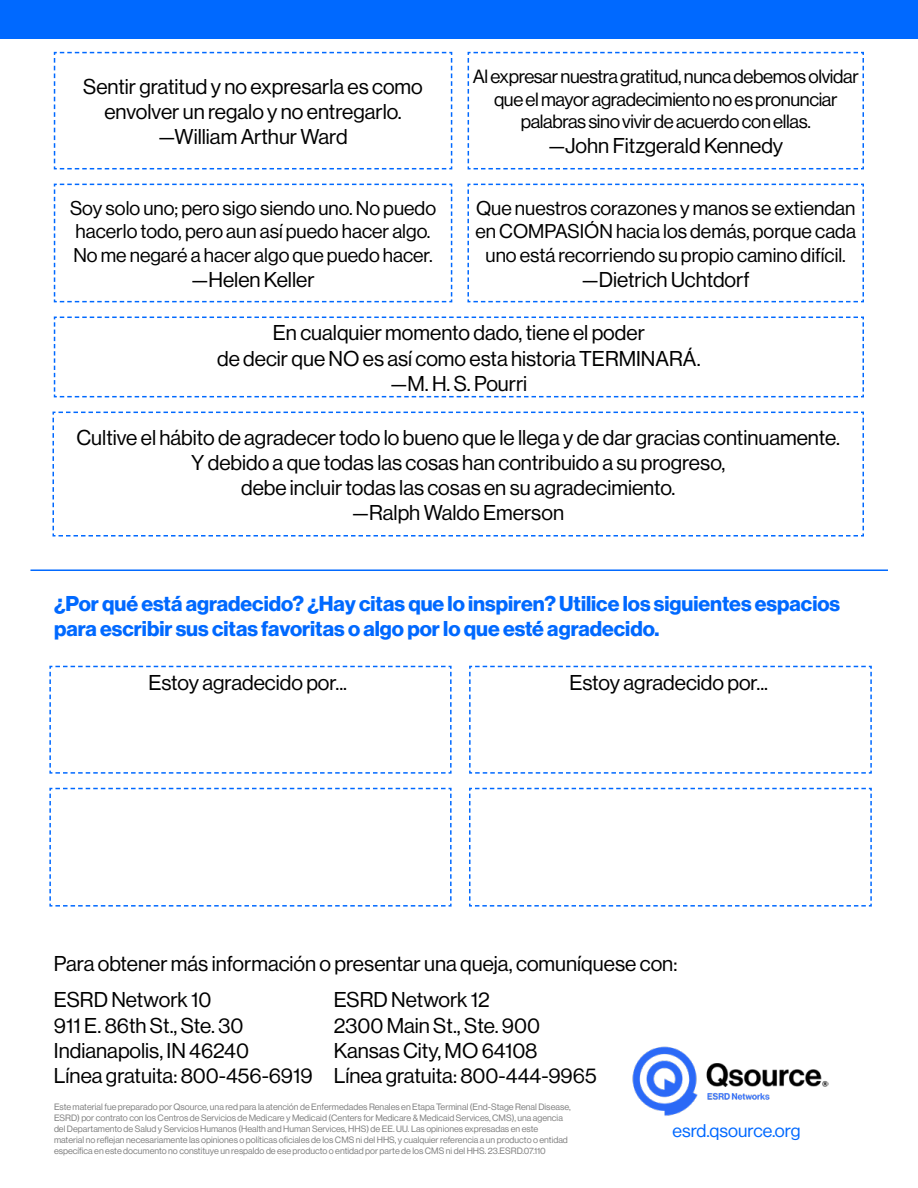
<style>
.page{position:relative;width:918px;height:1188px;background:#fff}
.page>*{position:absolute;margin:0;border:0;box-sizing:border-box;transform-origin:0 0}
.t1{font:21px/25.2px "Neue Haas Display";color:#000;text-align:center}
.t2{font:700 21px/25.2px "Neue Haas Display";color:#0069ff}
.t3{font:19.5px/23.4px "Neue Haas Display";color:#000}
.t4{font:18.75px/22.5px "Neue Haas Display";letter-spacing:-.02em;color:#000;text-align:center}
.t5{font:18px "Neue Haas Display";color:#0069ff}
.t6{font:9px/10.8px "Neue Haas Display";color:#7f7f7f}
</style>
<div class="page">
<div style="left:0;top:0;width:918px;height:39px;background:#0069ff"></div>
<svg style="left:467px;top:51px;width:397px;height:119px"></svg>
<svg style="left:53px;top:51px;width:400px;height:119px"></svg>
<svg style="left:53px;top:183px;width:400px;height:120px"></svg>
<svg style="left:467px;top:183px;width:397px;height:120px"></svg>
<svg style="left:53px;top:316px;width:811px;height:82px"></svg>
<svg style="left:52px;top:411px;width:812px;height:126px"></svg>
<svg style="left:469px;top:665px;width:403px;height:109px"></svg>
<svg style="left:49px;top:665px;width:403px;height:109px"></svg>
<svg style="left:49px;top:787px;width:403px;height:120px"></svg>
<svg style="left:469px;top:787px;width:403px;height:120px"></svg>
<hr style="left:30px;top:569px;width:858px;height:2px;background:#0069ff">
<img style="left:632px;top:1046px;width:197px;height:70px">
<p class="t1" style="left:83px;top:74px;width:341px">Sentir gratitud y no expresarla es como envolver un regalo y no entregarlo. —William Arthur Ward</p>
<p class="t4" style="left:473px;top:66px;width:387px">Al expresar nuestra gratitud, nunca debemos olvidar que el mayor agradecimiento no es pronunciar palabras sino vivir de acuerdo con ellas.</p>
<p class="t1" style="left:548px;top:134px;width:236px">—John Fitzgerald Kennedy</p>
<p class="t3" style="left:475px;top:197px;width:382px;text-align:center">Que nuestros corazones y manos se extiendan en COMPASIÓN hacia los demás, porque cada uno está recorriendo su propio camino difícil.</p>
<p class="t1" style="left:582px;top:267px;width:169px">—Dietrich Uchtdorf</p>
<p class="t1" style="left:217px;top:321px;width:485px">En cualquier momento dado, tiene el poder<br>de decir que NO es así como esta historia TERMINARÁ. —M. H. S. Pourri</p>
<p class="t1" style="left:76px;top:425px;width:765px">Cultive el hábito de agradecer todo lo bueno que le llega y de dar gracias continuamente.<br>Y debido a que todas las cosas han contribuido a su progreso,<br>debe incluir todas las cosas en su agradecimiento.<br>—Ralph Waldo Emerson</p>
<p class="t3" style="left:70px;top:197px;width:368px">Soy solo uno; pero sigo siendo uno. No puedo hacerlo todo, pero aun así puedo hacer algo.<br>No me negaré a hacer algo que puedo hacer.</p>
<p class="t1" style="left:192px;top:267px;width:124px">—Helen Keller</p>
<p class="t2" style="left:54px;top:592px;width:788px">¿Por qué está agradecido? ¿Hay citas que lo inspiren? Utilice los siguientes espacios para escribir sus citas favoritas o algo por lo que esté agradecido.</p>
<p class="t1" style="left:149px;top:671px;width:200px">Estoy agradecido por...</p>
<p class="t1" style="left:570px;top:671px;width:200px">Estoy agradecido por...</p>
<p class="t1" style="left:54px;top:945px;width:625px;line-height:36.6px;text-align:left">Para obtener más información o presentar una queja, comuníquese con:<br>ESRD Network 10</p>
<p class="t1" style="left:54px;top:1013px;width:260px;text-align:left">911 E. 86th St., Ste. 30<br>Indianapolis, IN 46240<br>Línea gratuita: 800-456-6919</p>
<p class="t1" style="left:334px;top:988px;width:264px;text-align:left">ESRD Network 12<br>2300 Main St., Ste. 900<br>Kansas City, MO 64108<br>Línea gratuita: 800-444-9965</p>
<p class="t6" style="left:54px;top:1102px;width:518px">Este material fue preparado por Qsource, una red para la atención de Enfermedades Renales en Etapa Terminal (End-Stage Renal Disease, ESRD) por contrato con los Centros de Servicios de Medicare y Medicaid (Centers for Medicare &amp; Medicaid Services, CMS), una agencia del Departamento de Salud y Servicios Humanos (Health and Human Services, HHS) de EE. UU. Las opiniones expresadas en este<br>material no reflejan necesariamente las opiniones o políticas oficiales de los CMS ni del HHS, y cualquier referencia a un producto o entidad específica en este documento no constituye un respaldo de ese producto o entidad por parte de los CMS ni del HHS. 23.ESRD.07.110</p>
<p class="t5" style="left:673px;top:1121px;width:129px">esrd.qsource.org</p>
</div>
